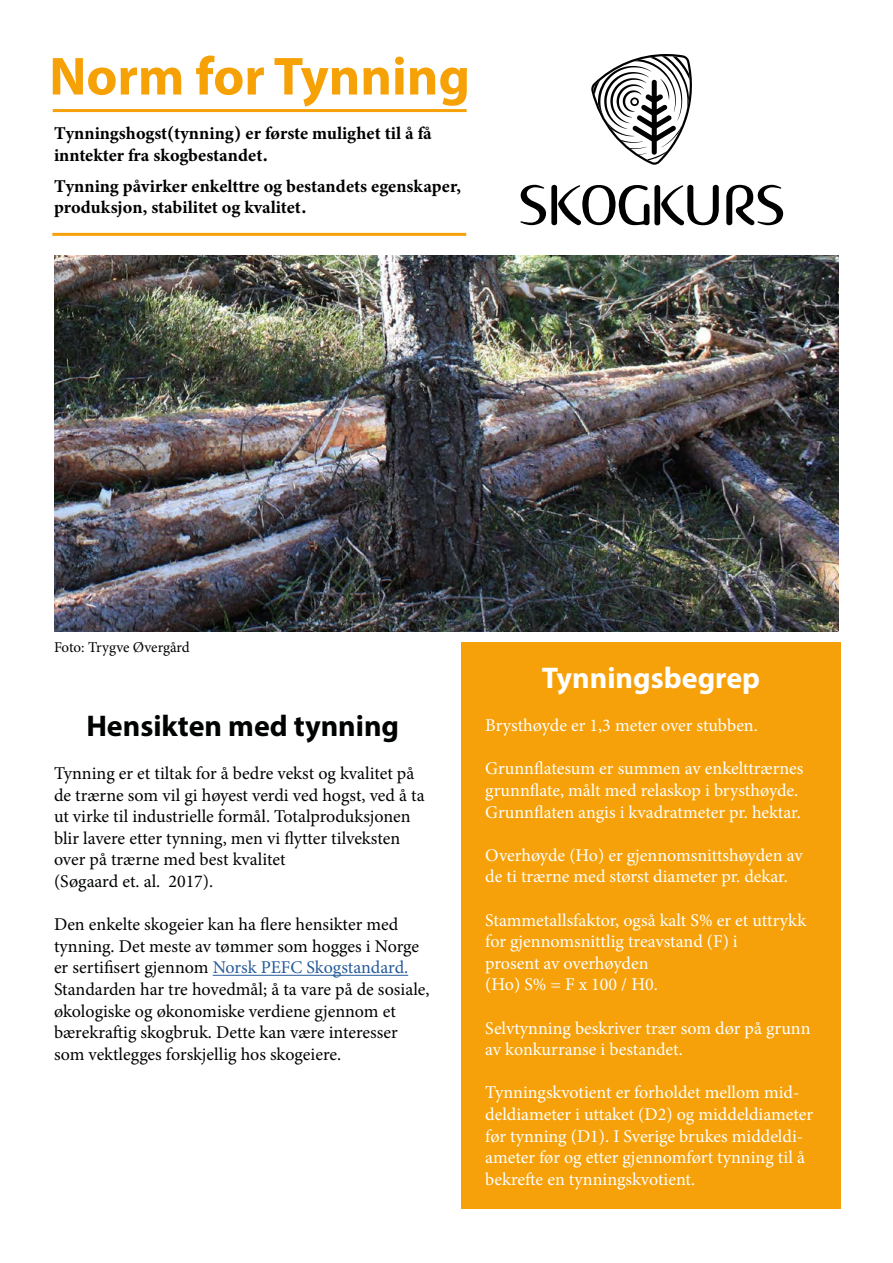
<style>
.page{position:relative;width:893px;height:1263px;background:#fff}
.page>*{position:absolute;margin:0;border:0;box-sizing:border-box;transform-origin:0 0}
.t1{font:700 54px "Myriad Pro";color:#f6a106}
.t2{font:700 30px "Myriad Pro";color:#010202}
.t3{font:700 30px "Myriad Pro";color:#fff}
.t4{font:18px/21.6px "Minion Pro";color:#fff}
.t5{font:18px/21.6px "Minion Pro";color:#010202}
.t6{font:18px/21.6px "Minion Variable Concept";color:#000}
.t7{font:15px "Minion Pro";letter-spacing:-.01em;color:#000}
.s1{color:#275b9b}
</style>
<div class="page">
<hr style="left:53px;top:109px;width:414px;height:3px;background:#f6a10a">
<hr style="left:213px;top:975px;width:195px;height:1px;background:#275b9b">
<div style="left:461px;top:642px;width:380px;height:567px;background:#f6a10a"></div>
<hr style="left:52px;top:233px;width:414px;height:3px;background:#f6a10a">
<img style="left:54px;top:256px;width:785px;height:375px">
<div style="left:654px;top:185px;width:6px;height:40px;background:#000;border-radius:3px"></div>
<svg style="left:661px;top:185px;width:58px;height:40px"></svg>
<div style="left:551px;top:185px;width:6px;height:40px;background:#000;border-radius:3px"></div>
<svg style="left:558px;top:185px;width:91px;height:40px"></svg>
<svg style="left:520px;top:185px;width:26px;height:40px"></svg>
<svg style="left:726px;top:185px;width:57px;height:40px"></svg>
<svg style="left:591px;top:54px;width:101px;height:111px"></svg>
<h1 class="t1" style="left:49px;top:41px;width:422px">Norm for Tynning</h1>
<p class="t6" style="left:54px;top:123px;width:379px">Tynningshogst(tynning) er første mulighet til å få inntekter fra skogbestandet.</p>
<p class="t6" style="left:54px;top:175px;width:409px">Tynning påvirker enkelttre og bestandets egenskaper, produksjon, stabilitet og kvalitet.</p>
<p class="t7" style="left:54px;top:637px;width:137px">Foto: Trygve Øvergård</p>
<h2 class="t2" style="left:86px;top:706px;width:314px">Hensikten med tynning</h2>
<p class="t5" style="left:54px;top:763px;width:372px">Tynning er et tiltak for å bedre vekst og kvalitet på de trærne som vil gi høyest verdi ved hogst, ved å ta ut virke til industrielle formål. Totalproduksjonen blir lavere etter tynning, men vi flytter tilveksten over på trærne med best kvalitet<br>(Søgaard et. al. 2017).</p>
<p class="t5" style="left:54px;top:914px;width:377px">Den enkelte skogeier kan ha flere hensikter med tynning. Det meste av tømmer som hogges i Norge er sertifisert gjennom <span class="s1">Norsk PEFC Skogstandard.<br></span>Standarden har tre hovedmål; å ta vare på de sosiale, økologiske og økonomiske verdiene gjennom et bærekraftig skogbruk. Dette kan være interesser som vektlegges forskjellig hos skogeiere.</p>
<h2 class="t3" style="left:542px;top:658px;width:220px">Tynningsbegrep</h2>
<p class="t4" style="left:485px;top:715px;width:274px">Brysthøyde er 1,3 meter over stubben.</p>
<p class="t4" style="left:485px;top:758px;width:320px">Grunnflatesum er summen av enkelttrærnes grunnflate, målt med relaskop i brysthøyde.<br>Grunnflaten angis i kvadratmeter pr. hektar.</p>
<p class="t4" style="left:485px;top:844px;width:319px">Overhøyde (Ho) er gjennomsnittshøyden av de ti trærne med størst diameter pr. dekar.</p>
<p class="t4" style="left:485px;top:909px;width:322px">Stammetallsfaktor, også kalt S% er et uttrykk for gjennomsnittlig treavstand (F) i<br>prosent av overhøyden<br>(Ho) S% = F x 100 / H0.</p>
<p class="t4" style="left:485px;top:1017px;width:327px">Selvtynning beskriver trær som dør på grunn av konkurranse i bestandet.</p>
<p class="t4" style="left:485px;top:1082px;width:329px">Tynningskvotient er forholdet mellom mid&shy;deldiameter i uttaket (D2) og middeldiameter før tynning (D1). I Sverige brukes middeldi&shy;ameter før og etter gjennomført tynning til å bekrefte en tynningskvotient.</p>
</div>
